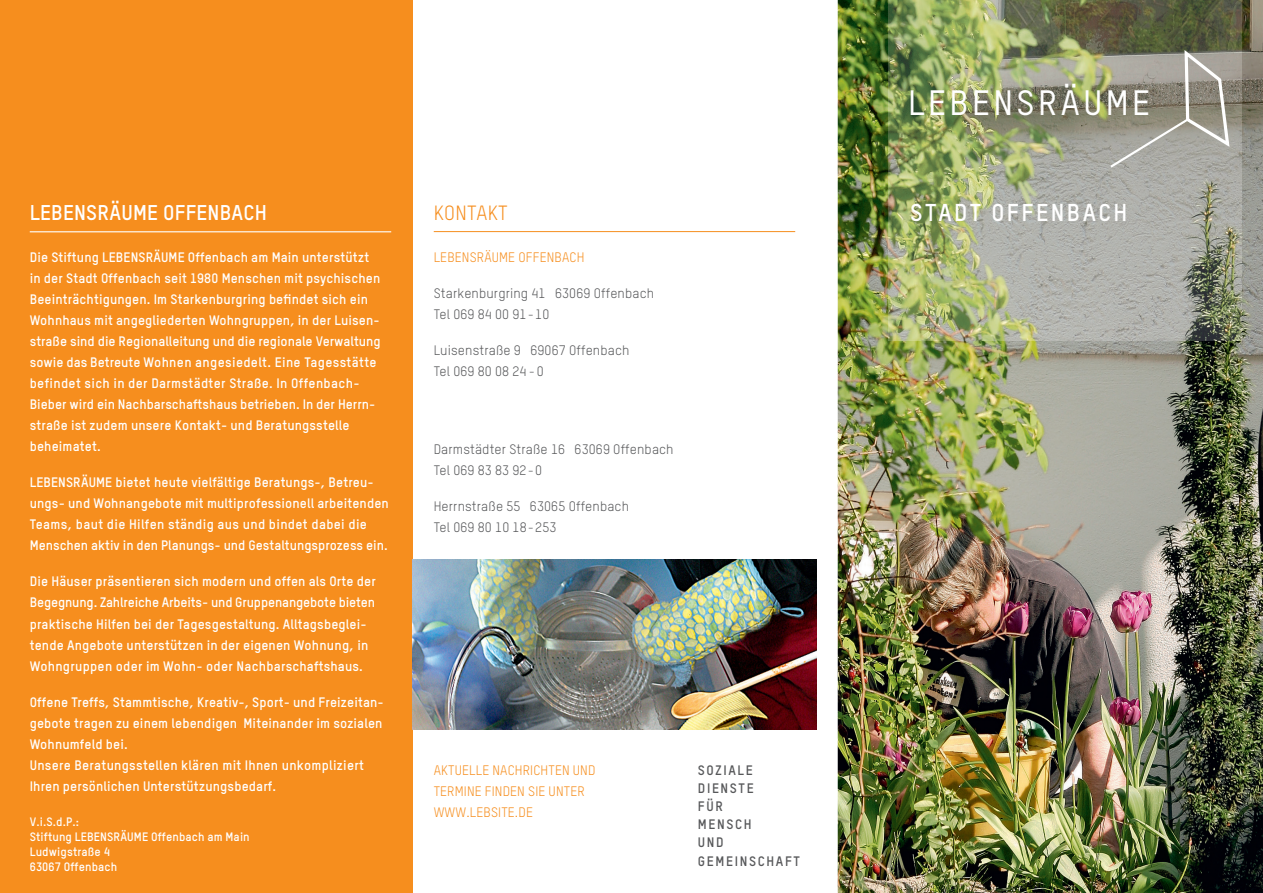
<style>
.page{position:relative;width:1263px;height:893px;background:#fff}
.page>*{position:absolute;margin:0;border:0;box-sizing:border-box;transform-origin:0 0}
.t1{font:500 34.65px "TSTAR";letter-spacing:.1em;color:#fff}
.t2{font:700 24px "TSTAR";letter-spacing:.1em;color:#fff}
.t3{font:700 21px "TSTAR";letter-spacing:.01em;color:#fff}
.t4{font:20.25px "TSTAR";letter-spacing:.01em;color:#f68e1e}
.t5{font:700 13.5px/21px "TSTAR";letter-spacing:.01em;color:#fff}
.t6{font:13.5px/21px "TSTAR";letter-spacing:.01em;color:#57585a}
.t7{font:13.5px/21px "TSTAR";letter-spacing:.01em;color:#f68e1e}
.t8{font:700 13.5px/18px "TSTAR";letter-spacing:.12em;color:#57585a}
.t9{font:700 12px/15px "TSTAR";letter-spacing:.01em;color:#fff}
</style>
<div class="page">
<img style="left:838px;top:0;width:425px;height:893px">
<div style="left:0;top:0;width:412px;height:893px;background:#f68e1e"></div>
<hr style="left:434px;top:231px;width:361px;height:1px;background:#f68e1e">
<hr style="left:30px;top:231px;width:361px;height:1px;background:#fff">
<img style="left:889px;top:0;width:353px;height:340px">
<svg style="left:1108px;top:49px;width:123px;height:121px;background:#9e9b91"></svg>
<img style="left:412px;top:559px;width:404px;height:170px">
<h3 class="t3" style="left:30px;top:200px;width:239px">LEBENSRÄUME OFFENBACH</h3>
<p class="t5" style="left:30px;top:247px;width:352px">Die Stiftung LEBENSRÄUME Offenbach am Main unterstützt in der Stadt Offenbach seit 1980 Menschen mit psychischen Beeinträchtigungen. Im Starkenburgring befindet sich ein Wohnhaus mit angegliederten Wohngruppen, in der Luisen&shy;straße sind die Regionalleitung und die regionale Verwaltung sowie das Betreute Wohnen angesiedelt. Eine Tagesstätte befindet sich in der Darmstädter Straße. In Offenbach-Bieber wird ein Nachbarschaftshaus betrieben. In der Herrn&shy;straße ist zudem unsere Kontakt- und Beratungsstelle beheimatet.</p>
<p class="t5" style="left:30px;top:472px;width:361px">LEBENSRÄUME bietet heute vielfältige Beratungs-, Betreu&shy;ungs- und Wohnangebote mit multiprofessionell arbeitenden Teams, baut die Hilfen ständig aus und bindet dabei die Menschen aktiv in den Planungs- und Gestaltungsprozess ein.</p>
<p class="t5" style="left:30px;top:571px;width:348px">Die Häuser präsentieren sich modern und offen als Orte der Begegnung. Zahlreiche Arbeits- und Gruppenangebote bieten praktische Hilfen bei der Tagesgestaltung. Alltagsbeglei&shy;tende Angebote unterstützen in der eigenen Wohnung, in Wohngruppen oder im Wohn- oder Nachbarschaftshaus.</p>
<p class="t5" style="left:30px;top:691px;width:355px">Offene Treffs, Stammtische, Kreativ-, Sport- und Freizeitan&shy;gebote tragen zu einem lebendigen Miteinander im sozialen Wohnumfeld bei.<br>Unsere Beratungsstellen klären mit Ihnen unkompliziert Ihren persönlichen Unterstützungsbedarf.</p>
<p class="t9" style="left:30px;top:814px;width:221px">V.i.S.d.P.:<br>Stiftung LEBENSRÄUME Offenbach am Main<br>Ludwigstraße 4<br>63067 Offenbach</p>
<h3 class="t4" style="left:434px;top:200px;width:76px">KONTAKT</h3>
<p class="t7" style="left:434px;top:246px;width:152px">LEBENSRÄUME OFFENBACH</p>
<p class="t6" style="left:434px;top:282px;width:222px">Starkenburgring 41 63069 Offenbach<br>Tel 069 84 00 91 - 10</p>
<p class="t6" style="left:434px;top:339px;width:197px">Luisenstraße 9 69067 Offenbach<br>Tel 069 80 08 24 - 0</p>
<p class="t6" style="left:434px;top:438px;width:241px">Darmstädter Straße 16 63069 Offenbach<br>Tel 069 83 83 92 - 0</p>
<p class="t6" style="left:434px;top:495px;width:197px">Herrnstraße 55 63065 Offenbach<br>Tel 069 80 10 18 - 253</p>
<p class="t7" style="left:434px;top:759px;width:163px">AKTUELLE NACHRICHTEN UND<br>TERMINE FINDEN SIE UNTER<br>WWW.LEBSITE.DE</p>
<p class="t8" style="left:698px;top:761px;width:57px">SOZIALE<br>DIENSTE<br>FÜR<br>MENSCH<br>UND</p>
<p class="t8" style="left:698px;top:852px;width:104px">GEMEINSCHAFT</p>
<h1 class="t1" style="left:908px;top:82px;width:243px">LEBENSRÄUME</h1>
<h2 class="t2" style="left:910px;top:198px;width:219px">STADT OFFENBACH</h2>
</div>
